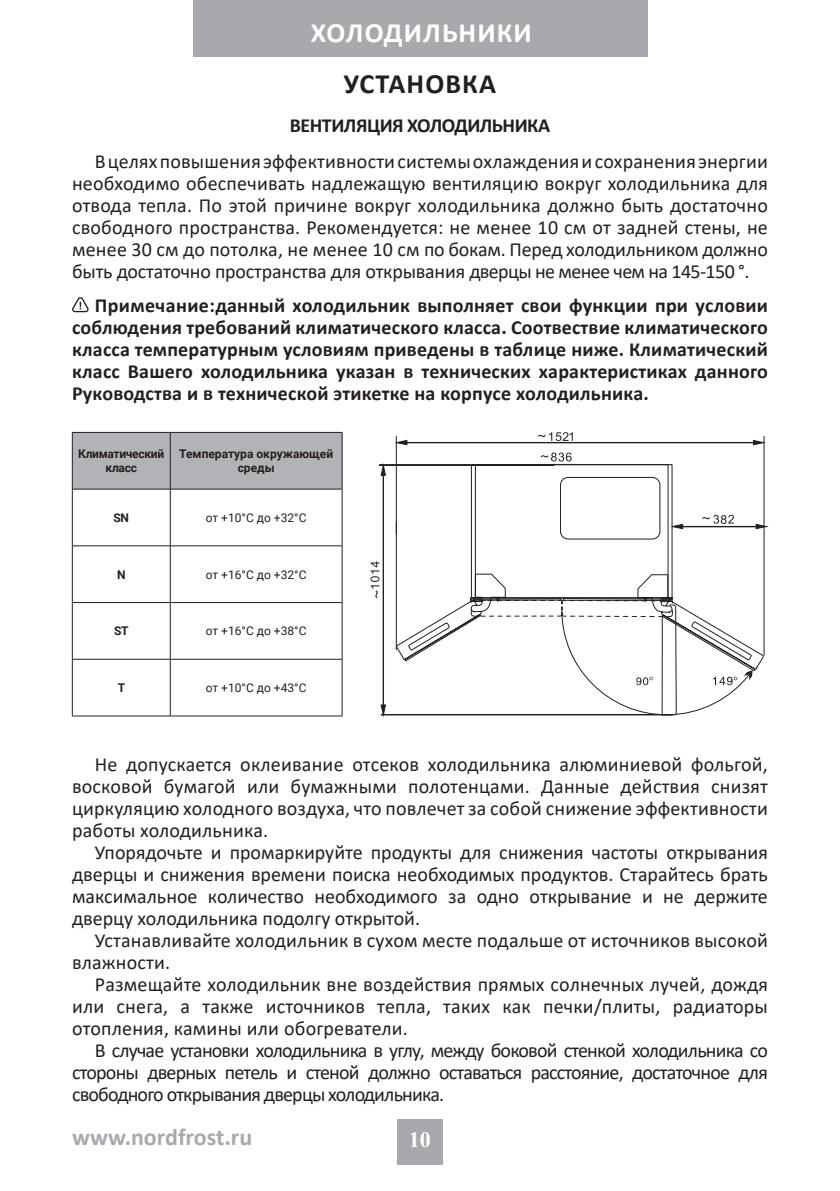
<style>
.page{position:relative;width:840px;height:1191px;background:#fff}
.page>*{position:absolute;margin:0;border:0;box-sizing:border-box;transform-origin:0 0}
.t1{font:700 28px "Calibri";letter-spacing:.04em;color:#fff}
.t2{font:700 28px "Calibri";letter-spacing:.04em;color:#231f20}
.t3{font:700 24px "Calibri";color:#a8a9ad}
.t4{font:700 22px "Times New Roman";color:#fff}
.t5{font:20px/22px "Calibri";color:#231f20;text-align:justify}
.t6{font:700 20px/22px "Calibri";color:#231f20;text-align:justify}
.t7{font:700 20px "Calibri";letter-spacing:-.025em;color:#231f20}
.t8{font:12px "Roboto";color:#231f20}
.t9{font:700 12px/14.4px "Roboto";letter-spacing:-.01em;color:#231f20;text-align:center}
</style>
<div class="page">
<div style="left:193px;top:0;width:453px;height:57px;background:#a8a9ad"></div>
<div style="left:397px;top:1119px;width:45px;height:45px;background:#a8a9ad"></div>
<svg style="left:72px;top:297px;width:17px;height:15px"></svg>
<div style="left:73px;top:433px;width:268px;height:56px;background:#b2b3b7"></div>
<hr style="left:72px;top:432px;width:98px;height:1px;background:#231f20">
<hr style="left:72px;top:433px;width:1px;height:56px;background:#231f20">
<hr style="left:170px;top:432px;width:172px;height:1px;background:#231f20">
<hr style="left:170px;top:433px;width:1px;height:56px;background:#231f20">
<hr style="left:341px;top:433px;width:1px;height:56px;background:#231f20">
<hr style="left:72px;top:489px;width:98px;height:1px;background:#231f20">
<hr style="left:72px;top:489px;width:1px;height:56px;background:#231f20">
<hr style="left:170px;top:489px;width:172px;height:1px;background:#231f20">
<hr style="left:170px;top:489px;width:1px;height:56px;background:#231f20">
<hr style="left:341px;top:489px;width:1px;height:56px;background:#231f20">
<hr style="left:72px;top:545px;width:98px;height:1px;background:#231f20">
<hr style="left:72px;top:546px;width:1px;height:56px;background:#231f20">
<hr style="left:170px;top:545px;width:172px;height:1px;background:#231f20">
<hr style="left:170px;top:546px;width:1px;height:56px;background:#231f20">
<hr style="left:341px;top:546px;width:1px;height:56px;background:#231f20">
<hr style="left:72px;top:602px;width:98px;height:1px;background:#231f20">
<hr style="left:72px;top:603px;width:1px;height:56px;background:#231f20">
<hr style="left:170px;top:602px;width:172px;height:1px;background:#231f20">
<hr style="left:170px;top:603px;width:1px;height:56px;background:#231f20">
<hr style="left:341px;top:603px;width:1px;height:56px;background:#231f20">
<hr style="left:72px;top:659px;width:98px;height:1px;background:#231f20">
<hr style="left:72px;top:659px;width:1px;height:56px;background:#231f20">
<hr style="left:170px;top:659px;width:172px;height:1px;background:#231f20">
<hr style="left:170px;top:659px;width:1px;height:56px;background:#231f20">
<hr style="left:341px;top:659px;width:1px;height:56px;background:#231f20">
<hr style="left:72px;top:715px;width:98px;height:1px;background:#231f20">
<hr style="left:170px;top:715px;width:172px;height:1px;background:#231f20">
<svg style="left:395px;top:435px;width:369px;height:241px"></svg>
<svg style="left:394px;top:439px;width:13px;height:6px"></svg>
<svg style="left:752px;top:439px;width:14px;height:6px"></svg>
<div style="left:398px;top:442px;width:360px;height:1px;border:1px solid #231f20"></div>
<svg style="left:755px;top:523px;width:14px;height:6px"></svg>
<div style="left:678px;top:526px;width:78px;height:1px;border:1px solid #231f20"></div>
<hr style="left:379px;top:465px;width:174px;height:1px;background:#231f20">
<div style="left:379px;top:464px;width:175px;height:1px;border:1px solid #231f20"></div>
<svg style="left:380px;top:704px;width:6px;height:13px"></svg>
<svg style="left:380px;top:463px;width:6px;height:13px"></svg>
<svg style="left:382px;top:472px;width:368px;height:243px"></svg>
<svg style="left:743px;top:670px;width:9px;height:10px"></svg>
<svg style="left:636px;top:676px;width:16px;height:9px"></svg>
<svg style="left:712px;top:676px;width:24px;height:9px"></svg>
<svg style="left:370px;top:561px;width:9px;height:37px"></svg>
<div style="left:559px;top:477px;width:101px;height:62px;border:1px solid #231f20;border-radius:8px"></div>
<svg style="left:540px;top:452px;width:31px;height:9px"></svg>
<svg style="left:537px;top:432px;width:35px;height:9px"></svg>
<svg style="left:701px;top:515px;width:32px;height:9px"></svg>
<h1 class="t1" style="left:311px;top:13px;width:222px">ХОЛОДИЛЬНИКИ</h1>
<h1 class="t2" style="left:343px;top:64px;width:154px">УСТАНОВКА</h1>
<p class="t7" style="left:290px;top:111px;width:261px">ВЕНТИЛЯЦИЯ ХОЛОДИЛЬНИКА</p>
<p class="t5" style="left:72px;top:150px;width:697px;text-indent:23px">В целях повышения эффективности системы охлаждения и сохранения энергии необходимо обеспечивать надлежащую вентиляцию вокруг холодильника для отвода тепла. По этой причине вокруг холодильника должно быть достаточно свободного пространства. Рекомендуется: не менее 10 cм от задней стены, не менее 30 cм до потолка, не менее 10 cм по бокам. Перед холодильником должно быть достаточно пространства для открывания дверцы не менее чем на 145-150 °.</p>
<p class="t6" style="left:72px;top:294px;width:697px;text-indent:23px">Примечание:данный холодильник выполняет свои функции при условии соблюдения требований климатического класса. Соотвествие климатического класса температурным условиям приведены в таблице ниже. Климатический класс Вашего холодильника указан в технических характеристиках данного Руководства и в технической этикетке на корпусе холодильника.</p>
<p class="t9" style="left:78px;top:446px;width:87px">Климатический класс</p>
<p class="t9" style="left:179px;top:446px;width:155px">Температура окружающей среды</p>
<p class="t9" style="left:113px;top:510px;width:17px">SN</p>
<p class="t8" style="left:206px;top:509px;width:102px">от +10°C до +32°C</p>
<p class="t9" style="left:117px;top:567px;width:10px">N</p>
<p class="t8" style="left:206px;top:566px;width:102px">от +16°C до +32°C</p>
<p class="t9" style="left:114px;top:623px;width:16px">ST</p>
<p class="t8" style="left:206px;top:622px;width:102px">от +16°C до +38°C</p>
<p class="t9" style="left:118px;top:680px;width:9px">T</p>
<p class="t8" style="left:206px;top:679px;width:102px">от +10°C до +43°C</p>
<p class="t5" style="left:72px;top:753px;width:697px;text-indent:23px">Не допускается оклеивание отсеков холодильника алюминиевой фольгой, восковой бумагой или бумажными полотенцами. Данные действия снизят циркуляцию холодного воздуха, что повлечет за собой снижение эффективности работы холодильника.</p>
<p class="t5" style="left:72px;top:841px;width:697px;text-indent:23px">Упорядочьте и промаркируйте продукты для снижения частоты открывания дверцы и снижения времени поиска необходимых продуктов. Старайтесь брать максимальное количество необходимого за одно открывание и не держите дверцу холодильника подолгу открытой.</p>
<p class="t5" style="left:72px;top:929px;width:697px;text-indent:23px">Устанавливайте холодильник в сухом месте подальше от источников высокой влажности.</p>
<p class="t5" style="left:72px;top:973px;width:697px;text-indent:23px">Размещайте холодильник вне воздействия прямых солнечных лучей, дождя или снега, а также источников тепла, таких как печки/плиты, радиаторы отопления, камины или обогреватели.</p>
<p class="t5" style="left:72px;top:1039px;width:697px;text-indent:23px">В случае установки холодильника в углу, между боковой стенкой холодильника со стороны дверных петель и стеной должно оставаться расстояние, достаточное для свободного открывания дверцы холодильника.</p>
<p class="t3" style="left:72px;top:1120px;width:182px">www.nordfrost.ru</p>
<p class="t4" style="left:409px;top:1124px;width:23px">10</p>
</div>
